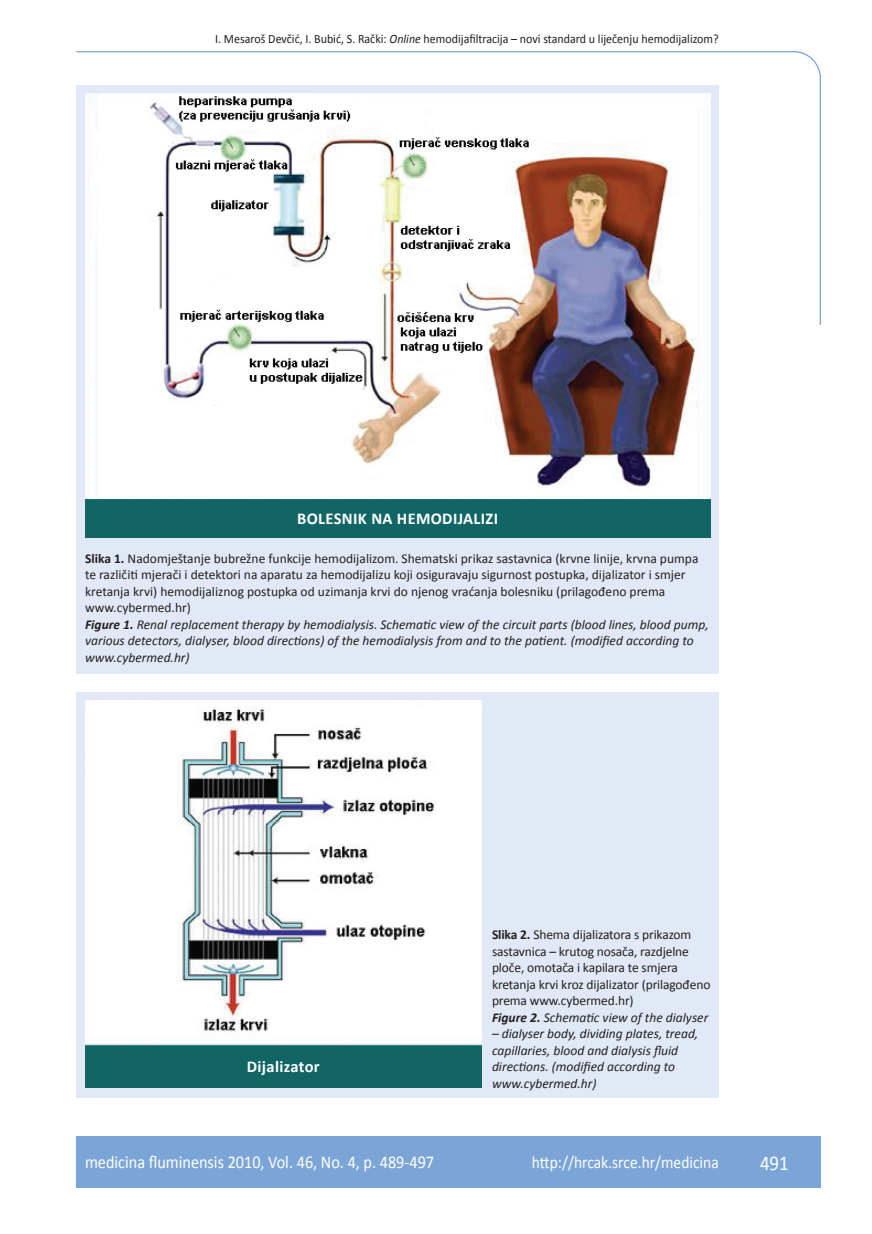
<style>
.page{position:relative;width:872px;height:1234px;background:#fff}
.page>*{position:absolute;margin:0;border:0;box-sizing:border-box;transform-origin:0 0}
.t1{font:21px "Calibri";color:#fff;scale:.9 1}
.t2{font:18px "Calibri";color:#fff;scale:.9 1}
.t3{font:17.25px "Calibri";color:#fff;scale:.9 1}
.t4{font:700 16.5px "Calibri";letter-spacing:.02em;color:#fff}
.t5{font:13.5px/16.5px "Calibri";color:#231f20}
.t6{font:italic 13.5px/16.5px "Calibri";color:#231f20}
.t7{font:12.75px "Calibri";color:#231f20;scale:.94 1}
.s1{font-style:italic}
.s2{font-weight:700}
.s3{font-weight:700;font-style:italic}
</style>
<div class="page">
<svg style="left:76px;top:51px;width:745px;height:275px"></svg>
<div style="left:77px;top:1135px;width:744px;height:51px;background:#7ca5d7"></div>
<div style="left:77px;top:85px;width:642px;height:588px;background:#e1e9f6"></div>
<img style="left:85px;top:94px;width:625px;height:443px">
<div style="left:77px;top:692px;width:642px;height:405px;background:#e1e9f6"></div>
<img style="left:85px;top:700px;width:397px;height:387px">
<p class="t7" style="left:215px;top:30px;width:537px">I. Mesaroš Devčić, I. Bubić, S. Rački: <span class="s1">Online</span> hemodijafiltracija – novi standard u liječenju hemodijalizom?</p>
<p class="t4" style="left:297px;top:508px;width:202px">BOLESNIK NA HEMODIJALIZI</p>
<p class="t5" style="left:85px;top:549px;width:625px"><span class="s2">Slika 1.</span> Nadomještanje bubrežne funkcije hemodijalizom. Shematski prikaz sastavnica (krvne linije, krvna pumpa te različiti mjerači i detektori na aparatu za hemodijalizu koji osiguravaju sigurnost postupka, dijalizator i smjer kretanja krvi) hemodijaliznog postupka od uzimanja krvi do njenog vraćanja bolesniku (prilagođeno prema www.cybermed.hr)<br><span class="s3">Figure 1.</span> <span class="s1">Renal replacement therapy by hemodialysis. Schematic view of the circuit parts (blood lines, blood pump, various detectors, dialyser, blood directions) of the hemodialysis from and to the patient. (modified according to www.cybermed.hr)</span></p>
<p class="t4" style="left:247px;top:1056px;width:74px">Dijalizator</p>
<h2 class="t2" style="left:85px;top:1150px;width:389px">medicina fluminensis 2010, Vol. 46, No. 4, p. 489-497</h2>
<p class="t5" style="left:492px;top:925px;width:220px"><span class="s2">Slika 2.</span> Shema dijalizatora s prikazom sastavnica – krutog nosača, razdjelne ploče, omotača i kapilara te smjera kretanja krvi kroz dijalizator (prilagođeno prema www.cybermed.hr)<br><span class="s3">Figure 2.</span> <span class="s1">Schematic view of the dialyser</span></p>
<p class="t6" style="left:492px;top:1024px;width:208px">– dialyser body, dividing plates, tread, capillaries, blood and dialysis fluid directions. (modified according to www.cybermed.hr)</p>
<p class="t3" style="left:532px;top:1151px;width:209px">http://hrcak.srce.hr/medicina</p>
<h1 class="t1" style="left:760px;top:1149px;width:33px">491</h1>
</div>
